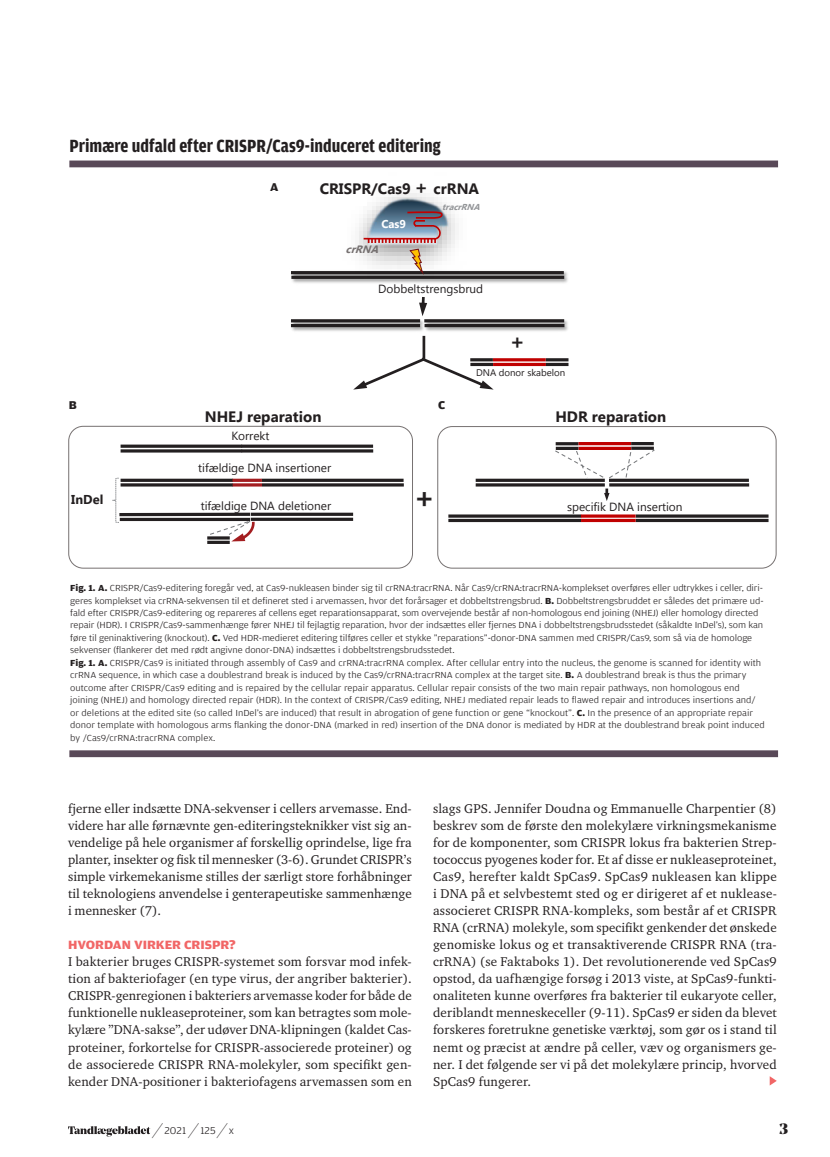
<style>
.page{position:relative;width:830px;height:1157px;background:#fff}
.page>*{position:absolute;margin:0;border:0;box-sizing:border-box;transform-origin:0 0}
.t1{font:30px "Microsoft New Tai Lue";color:#231f20}
.t2{font:700 30px "Microsoft New Tai Lue";color:#231f20}
.t3{font:700 21.45px "Microsoft New Tai Lue";color:#231f20}
.Tabel_Rubrik{font:700 18.75px "Amplitude Condensed";color:#231f20}
.t4{font:700 15.15px "Microsoft New Tai Lue";color:#231f20}
.t5{font:700 15px "Microsoft New Tai Lue";color:#231f20}
.t6{font:900 15px "Noe Display";color:#231f20}
.Brød_uden_indryk{font:13.05px/17px "Charter ITC Std";letter-spacing:.01em;color:#231f20;text-align:justify}
.Brød_med_indryk{font:13.05px/17px "Charter ITC Std";letter-spacing:.005em;color:#231f20;text-align:justify}
.t7{font:700 12.9px "Microsoft New Tai Lue";color:#231f20}
.Mellemrubrik_VERSA{font:700 12.75px "Amplitude Wide";color:#f16666}
.Tabel_billedtekst{font:700 12px "Amplitude Wide";color:#231f20}
.t8{font:11.85px "Microsoft New Tai Lue";color:#231f20}
.t9{font:700 11.25px "Microsoft New Tai Lue";color:#fff}
.t10{font:italic 700 10.65px "Microsoft New Tai Lue";color:#767171}
.t11{font:300 10.5px "Amplitude Wide";letter-spacing:.02em;color:#231f20}
.t12{font:9.6px "Microsoft New Tai Lue";color:#231f20}
.Tabel_billedtekst-2{font:300 9.3px/12.5px "Amplitude Wide";letter-spacing:-.01em;color:#231f20}
.t13{font:italic 700 8.55px "Microsoft New Tai Lue";color:#939598}
.s1{font-size:19.35px}
.s2{font-weight:700}
.s3{font-family:"Noe Display";font-weight:900;font-size:21px}
</style>
<div class="page">
<svg style="left:769px;top:1076px;width:7px;height:9px"></svg>
<svg style="left:69px;top:160px;width:708px;height:597px"></svg>
<div style="left:262px;top:172px;width:25px;height:32px;background:#fff"></div>
<div style="left:57px;top:389px;width:36px;height:33px;background:#fff"></div>
<div style="left:429px;top:389px;width:36px;height:33px;background:#fff"></div>
<svg style="left:68px;top:1126px;width:82px;height:10px"></svg>
<p class="Tabel_Rubrik" style="left:69px;top:136px;width:372px">Primære udfald efter CRISPR/Cas9-induceret editering</p>
<p class="t1" style="left:264px;top:169px;width:21px">A</p>
<p class="Tabel_billedtekst" style="left:270px;top:180px;width:10px">A</p>
<p class="t5" style="left:319px;top:180px;width:161px">CRISPR/Cas9 <span class="s1">+</span> crRNA</p>
<p class="t13" style="left:441px;top:202px;width:43px">tracrRNA</p>
<p class="t9" style="left:381px;top:218px;width:26px">Cas9</p>
<p class="t10" style="left:345px;top:243px;width:38px">crRNA</p>
<p class="t8" style="left:378px;top:282px;width:106px">Dobbeltstrengsbrud</p>
<p class="t3" style="left:509px;top:329px;width:17px">+</p>
<p class="t12" style="left:476px;top:366px;width:91px">DNA donor skabelon</p>
<p class="t1" style="left:63px;top:387px;width:19px">B</p>
<p class="t1" style="left:436px;top:387px;width:20px">C</p>
<p class="Tabel_billedtekst" style="left:69px;top:398px;width:10px">B</p>
<p class="Tabel_billedtekst" style="left:438px;top:398px;width:9px">C</p>
<p class="t4" style="left:205px;top:408px;width:118px">NHEJ reparation</p>
<p class="t8" style="left:231px;top:428px;width:40px">Korrekt</p>
<p class="t7" style="left:71px;top:492px;width:34px">InDel</p>
<p class="t8" style="left:198px;top:461px;width:134px">tifældige DNA insertioner</p>
<p class="t8" style="left:201px;top:499px;width:132px">tifældige DNA deletioner</p>
<p class="t2" style="left:413px;top:480px;width:23px">+</p>
<p class="t5" style="left:555px;top:408px;width:112px">HDR reparation</p>
<p class="t8" style="left:566px;top:499px;width:117px">specifik DNA insertion</p>
<p class="Tabel_billedtekst-2" style="left:70px;top:582px;width:694px"><span class="s2">Fig. 1. A.</span> CRISPR/Cas9-editering foregår ved, at Cas9-nukleasen binder sig til crRNA:tracrRNA. Når Cas9/crRNA:tracrRNA-komplekset overføres eller udtrykkes i celler, diri&shy;geres komplekset via crRNA-sekvensen til et defineret sted i arvemassen, hvor det forårsager et dobbeltstrengsbrud. <span class="s2">B.</span> Dobbeltstrengsbruddet er således det primære ud&shy;fald efter CRISPR/Cas9-editering og repareres af cellens eget reparationsapparat, som overvejende består af non-homologous end joining (NHEJ) eller homology directed repair (HDR). I CRISPR/Cas9-sammenhænge fører NHEJ til fejlagtig reparation, hvor der indsættes eller fjernes DNA i dobbeltstrengsbrudsstedet (såkaldte InDel’s), som kan føre til geninaktivering (knockout). <span class="s2">C.</span> Ved HDR-medieret editering tilføres celler et stykke ”reparations”-donor-DNA sammen med CRISPR/Cas9, som så via de homologe sekvenser (flankerer det med rødt angivne donor-DNA) indsættes i dobbeltstrengsbrudsstedet.</p>
<p class="Tabel_billedtekst-2" style="left:70px;top:656px;width:695px"><span class="s2">Fig. 1. A.</span> CRISPR/Cas9 is initiated through assembly of Cas9 and crRNA:tracrRNA complex. After cellular entry into the nucleus, the genome is scanned for identity with crRNA sequence, in which case a doublestrand break is induced by the Cas9/crRNA:tracrRNA complex at the target site. <span class="s2">B.</span> A doublestrand break is thus the primary outcome after CRISPR/Cas9 editing and is repaired by the cellular repair apparatus. Cellular repair consists of the two main repair pathways, non homologous end joining (NHEJ) and homology directed repair (HDR). In the context of CRISPR/Cas9 editing, NHEJ mediated repair leads to flawed repair and introduces insertions and/ or deletions at the edited site (so called InDel’s are induced) that result in abrogation of gene function or gene “knockout”. <span class="s2">C.</span> In the presence of an appropriate repair donor template with homologous arms flanking the donor-DNA (marked in red) insertion of the DNA donor is mediated by HDR at the doublestrand break point induced by /Cas9/crRNA:tracrRNA complex.</p>
<p class="Brød_med_indryk" style="left:68px;top:800px;width:345px">fjerne eller indsætte DNA-sekvenser i cellers arvemasse. End&shy;videre har alle førnævnte gen-editeringsteknikker vist sig an&shy;vendelige på hele organismer af forskellig oprindelse, lige fra planter, insekter og fisk til mennesker (3-6). Grundet CRISPR’s simple virkemekanisme stilles der særligt store forhåbninger til teknologiens anvendelse i genterapeutiske sammenhænge i mennesker (7).</p>
<p class="Mellemrubrik_VERSA" style="left:68px;top:938px;width:169px">HVORDAN VIRKER CRISPR?</p>
<p class="Brød_uden_indryk" style="left:68px;top:953px;width:345px">I bakterier bruges CRISPR-systemet som forsvar mod infek&shy;tion af bakteriofager (en type virus, der angriber bakterier).<br>CRISPR-genregionen i bakteriers arvemasse koder for både de funktionelle nukleaseproteiner, som kan betragtes som mole&shy;kylære ”DNA-sakse”, der udøver DNA-klipningen (kaldet Cas&shy;proteiner, forkortelse for CRISPR-associerede proteiner) og de associerede CRISPR RNA-molekyler, som specifikt gen&shy;kender DNA-positioner i bakteriofagens arvemassen som en</p>
<p class="Brød_uden_indryk" style="left:433px;top:800px;width:345px">slags GPS. Jennifer Doudna og Emmanuelle Charpentier (8) beskrev som de første den molekylære virkningsmekanisme for de komponenter, som CRISPR lokus fra bakterien Strep&shy;tococcus pyogenes koder for. Et af disse er nukleaseproteinet, Cas9, herefter kaldt SpCas9. SpCas9 nukleasen kan klippe i DNA på et selvbestemt sted og er dirigeret af et nuklease&shy;associeret CRISPR RNA-kompleks, som består af et CRISPR RNA (crRNA) molekyle, som specifikt genkender det ønskede genomiske lokus og et transaktiverende CRISPR RNA (tra&shy;crRNA) (se Faktaboks 1). Det revolutionerende ved SpCas9 opstod, da uafhængige forsøg i 2013 viste, at SpCas9-funkti&shy;onaliteten kunne overføres fra bakterier til eukaryote celler, deriblandt menneskeceller (9-11). SpCas9 er siden da blevet forskeres foretrukne genetiske værktøj, som gør os i stand til nemt og præcist at ændre på celler, væv og organismers ge&shy;ner. I det følgende ser vi på det molekylære princip, hvorved SpCas9 fungerer.</p>
<p class="t11" style="left:157px;top:1124px;width:79px"><span class="s3">∕</span> 2021 <span class="s3">∕</span> 125 <span class="s3">∕</span> x</p>
<h3 class="t6" style="left:778px;top:1118px;width:11px">3</h3>
</div>
